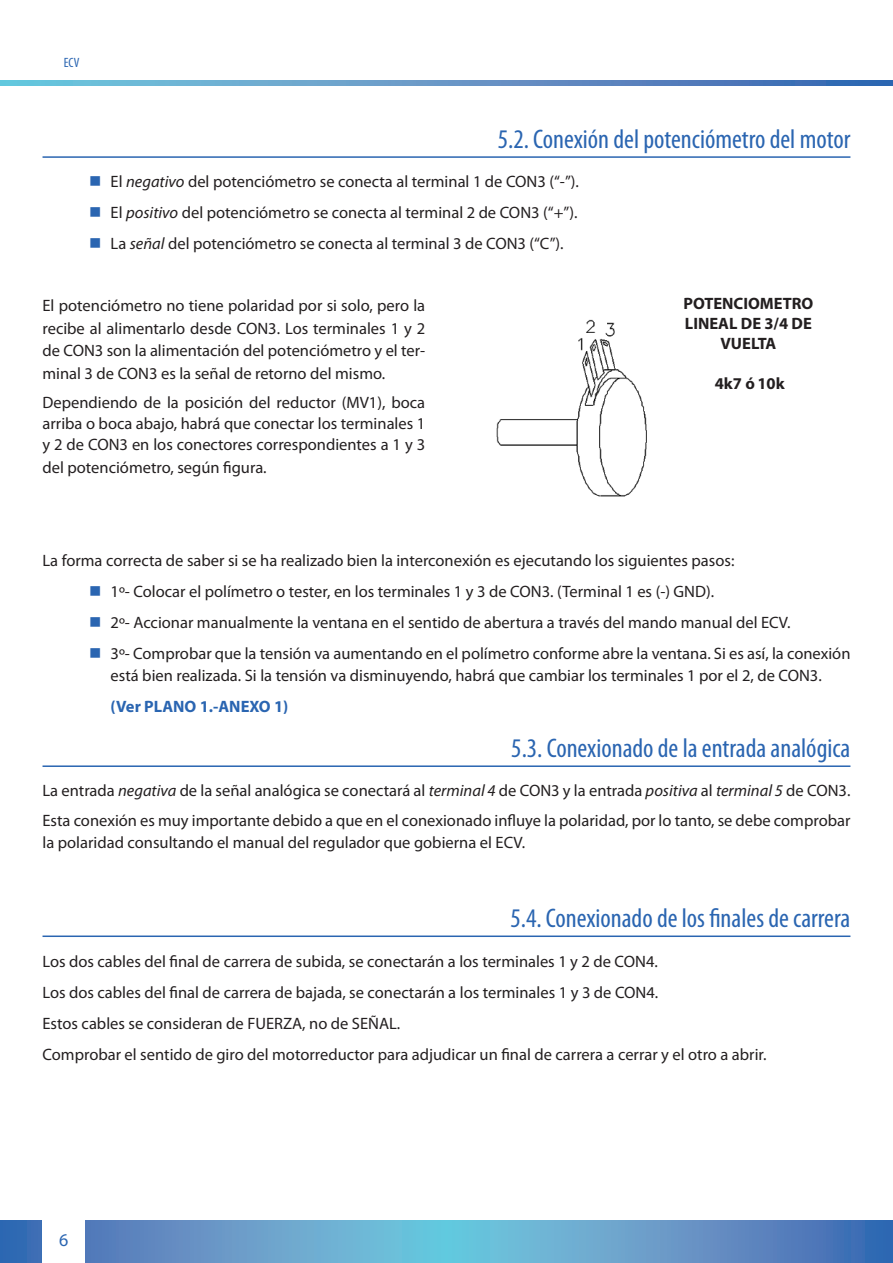
<style>
.page{position:relative;width:893px;height:1263px;background:#fff}
.page>*{position:absolute;margin:0;border:0;box-sizing:border-box;transform-origin:0 0}
._01__Titulos__Nivel{font:condensed 27px "Myriad Pro";color:#2a65b1}
.t1{font:18px "Myriad Pro";color:#2a65b1}
._01__Normal{font:16.5px/22.5px "Myriad Pro";color:#231f20;text-align:justify}
._01__Notas{font:700 16.5px/19.8px "Myriad Pro";color:#231f20;text-align:center}
._01__Viñetas__Nivel{font:700 16.5px "Myriad Pro";color:#2a65b1}
.t2{font:condensed 13.5px "Myriad Pro";color:#2a65b1}
.s1{font-style:italic}
</style>
<div class="page">
<svg style="left:0;top:1220px;width:893px;height:43px;background:#609ac8"></svg>
<svg style="left:0;top:81px;width:893px;height:4px;background:#5e96c6"></svg>
<div style="left:43px;top:1218px;width:42px;height:45px;background:#fff"></div>
<img style="left:496px;top:319px;width:151px;height:178px">
<hr style="left:43px;top:156px;width:807px;height:2px;background:#2a65b1">
<hr style="left:43px;top:765px;width:807px;height:2px;background:#2a65b1">
<hr style="left:43px;top:935px;width:807px;height:2px;background:#2a65b1">
<p class="t2" style="left:64px;top:54px;width:17px">ECV</p>
<p class="_01__Titulos__Nivel" style="left:498px;top:123px;width:354px">5.2. Conexión del potenciómetro del motor</p>
<p class="_01__Normal" style="left:111px;top:170px;width:470px">El <span class="s1">negativo</span> del potenciómetro se conecta al terminal 1 de CON3 (“-”).</p>
<p class="_01__Normal" style="left:111px;top:201px;width:468px">El <span class="s1">positivo</span> del potenciómetro se conecta al terminal 2 de CON3 (“+”).</p>
<p class="_01__Normal" style="left:111px;top:232px;width:455px">La <span class="s1">señal</span> del potenciómetro se conecta al terminal 3 de CON3 (“C”).</p>
<p class="_01__Normal" style="left:43px;top:294px;width:384px">El potenciómetro no tiene polaridad por si solo, pero la recibe al alimentarlo desde CON3. Los terminales 1 y 2 de CON3 son la alimentación del potenciómetro y el ter&shy;minal 3 de CON3 es la señal de retorno del mismo.</p>
<p class="_01__Normal" style="left:43px;top:392px;width:384px;line-height:21px">Dependiendo de la posición del reductor (MV1), boca arriba o boca abajo, habrá que conectar los terminales 1 y 2 de CON3 en los conectores correspondientes a 1 y 3</p>
<p class="_01__Normal" style="left:43px;top:456px;width:226px">del potenciómetro, según figura.</p>
<p class="_01__Notas" style="left:683px;top:293px;width:131px">POTENCIOMETRO</p>
<p class="_01__Notas" style="left:685px;top:313px;width:128px">LINEAL DE 3/4 DE<br>VUELTA</p>
<p class="_01__Notas" style="left:715px;top:373px;width:71px">4k7 ó 10k</p>
<p class="_01__Normal" style="left:43px;top:549px;width:693px">La forma correcta de saber si se ha realizado bien la interconexión es ejecutando los siguientes pasos:</p>
<p class="_01__Normal" style="left:111px;top:580px;width:605px">1º- Colocar el polímetro o tester, en los terminales 1 y 3 de CON3. (Terminal 1 es (-) GND).</p>
<p class="_01__Normal" style="left:111px;top:611px;width:682px">2º- Accionar manualmente la ventana en el sentido de abertura a través del mando manual del ECV.</p>
<p class="_01__Normal" style="left:111px;top:642px;width:741px">3º- Comprobar que la tensión va aumentando en el polímetro conforme abre la ventana. Si es así, la conexión está bien realizada. Si la tensión va disminuyendo, habrá que cambiar los terminales 1 por el 2, de CON3.</p>
<p class="_01__Viñetas__Nivel" style="left:111px;top:696px;width:179px">(Ver PLANO 1.-ANEXO 1)</p>
<p class="_01__Titulos__Nivel" style="left:511px;top:732px;width:341px">5.3. Conexionado de la entrada analógica</p>
<p class="_01__Normal" style="left:43px;top:779px;width:809px">La entrada <span class="s1">negativa</span> de la señal analógica se conectará al <span class="s1">terminal 4</span> de CON3 y la entrada <span class="s1">positiva</span> al <span class="s1">terminal 5</span> de CON3.</p>
<p class="_01__Normal" style="left:43px;top:809px;width:809px">Esta conexión es muy importante debido a que en el conexionado influye la polaridad, por lo tanto, se debe comprobar la polaridad consultando el manual del regulador que gobierna el ECV.</p>
<p class="_01__Titulos__Nivel" style="left:510px;top:902px;width:342px">5.4. Conexionado de los finales de carrera</p>
<p class="_01__Normal" style="left:43px;top:949px;width:617px">Los dos cables del final de carrera de subida, se conectarán a los terminales 1 y 2 de CON4.</p>
<p class="_01__Normal" style="left:43px;top:980px;width:617px">Los dos cables del final de carrera de bajada, se conectarán a los terminales 1 y 3 de CON4.</p>
<p class="_01__Normal" style="left:43px;top:1011px;width:359px">Estos cables se consideran de FUERZA, no de SEÑAL.</p>
<p class="_01__Normal" style="left:43px;top:1042px;width:725px">Comprobar el sentido de giro del motorreductor para adjudicar un final de carrera a cerrar y el otro a abrir.</p>
<p class="t1" style="left:59px;top:1229px;width:11px">6</p>
</div>
